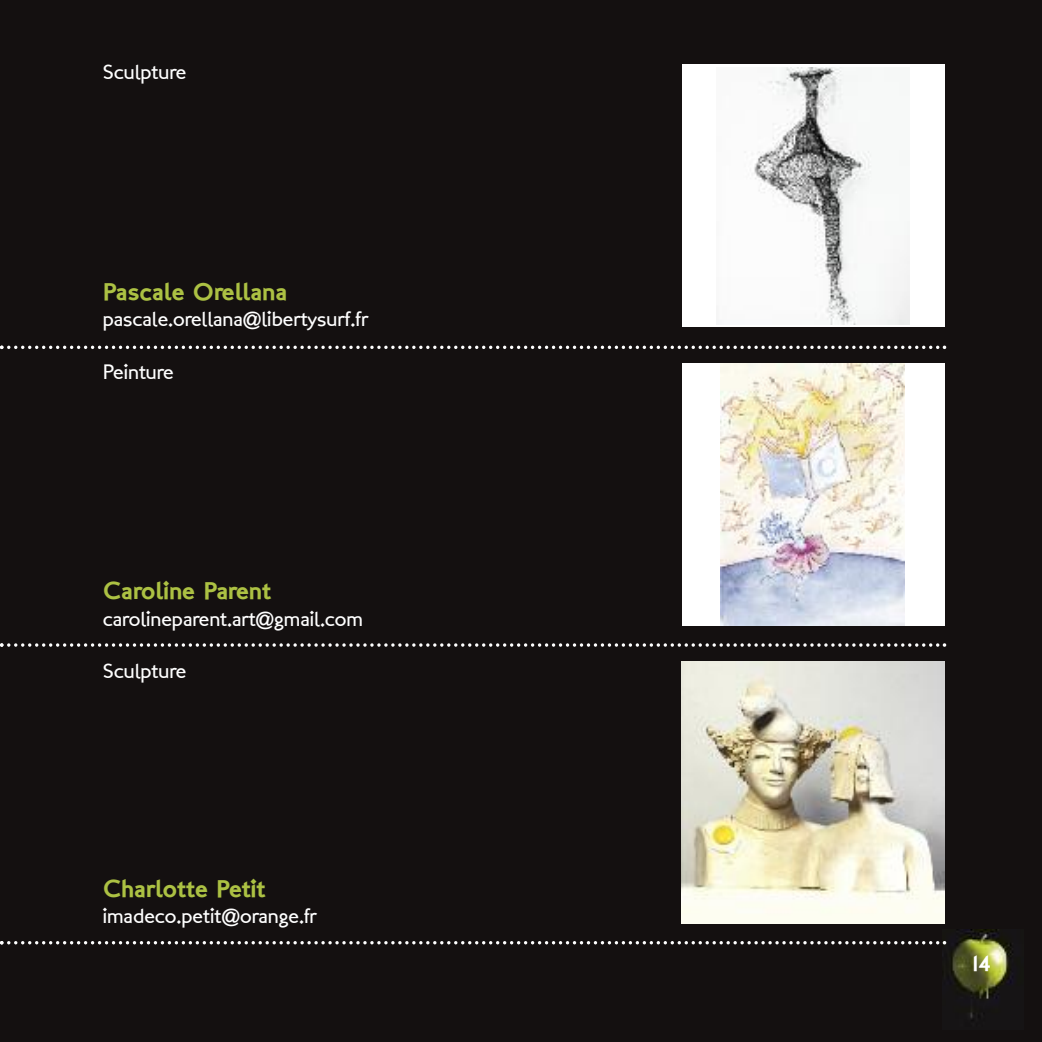
<style>
.page{position:relative;width:1042px;height:1042px;background:#141010}
.page>*{position:absolute;margin:0;border:0;box-sizing:border-box;transform-origin:0 0}
.t1{font:24.5px "London Two";color:#acc143}
.t2{font:21px "London Between";color:#fff}
.t3{font:21px "London Two";color:#fff}
</style>
<div class="page">
<img style="left:943px;top:930px;width:72px;height:89px">
<svg style="left:0;top:345px;width:946px;height:4px"></svg>
<svg style="left:0;top:643px;width:946px;height:4px"></svg>
<svg style="left:0;top:941px;width:946px;height:3px"></svg>
<div style="left:681px;top:64px;width:263px;height:263px;background:#fff"></div>
<img style="left:717px;top:68px;width:192px;height:257px">
<div style="left:681px;top:363px;width:263px;height:263px;background:#fff"></div>
<img style="left:721px;top:363px;width:184px;height:262px">
<img style="left:681px;top:661px;width:263px;height:262px">
<p class="t2" style="left:103px;top:64px;width:85px">Sculpture</p>
<p class="t1" style="left:103px;top:282px;width:186px">Pascale Orellana</p>
<p class="t2" style="left:103px;top:311px;width:267px">pascale.orellana@libertysurf.fr</p>
<p class="t2" style="left:103px;top:364px;width:72px">Peinture</p>
<p class="t1" style="left:103px;top:581px;width:170px">Caroline Parent</p>
<p class="t2" style="left:103px;top:610px;width:262px">carolineparent.art@gmail.com</p>
<p class="t2" style="left:103px;top:663px;width:85px">Sculpture</p>
<p class="t1" style="left:103px;top:879px;width:164px">Charlotte Petit</p>
<p class="t2" style="left:103px;top:908px;width:216px">imadeco.petit@orange.fr</p>
<p class="t3" style="left:972px;top:955px;width:20px">14</p>
</div>
